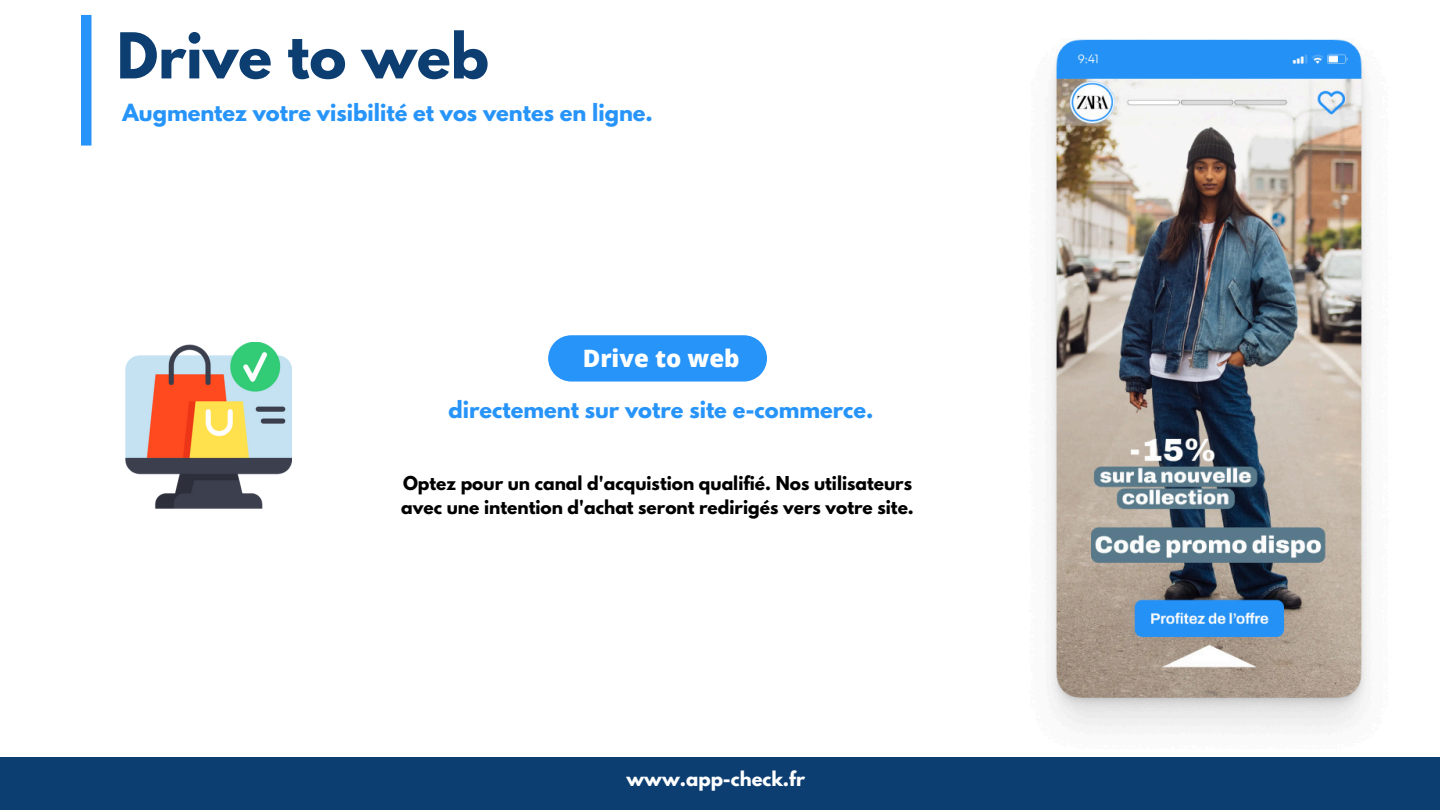
<style>
.page{position:relative;width:1440px;height:810px;background:#fff}
.page>*{position:absolute;margin:0;border:0;box-sizing:border-box;transform-origin:0 0}
.t1{font:700 56px "League Spartan";color:#0d3e72}
.t2{font:800 24px "Open Sans";color:#fff}
.t3{font:700 21px "League Spartan";color:#2794f9}
.t4{font:700 18px "League Spartan";color:#fff}
.t5{font:700 17px/24px "League Spartan";color:#000}
</style>
<div class="page">
<div style="left:81px;top:15px;width:10px;height:131px;background:#2794f9"></div>
<div style="left:0;top:757px;width:1440px;height:53px;background:#0d3e72"></div>
<img style="left:125px;top:342px;width:167px;height:167px">
<svg style="left:548px;top:335px;width:219px;height:47px"></svg>
<img style="left:1049px;top:38px;width:319px;height:691px">
<h2 class="t1" style="left:117px;top:28px;width:374px">Drive to web</h2>
<h3 class="t3" style="left:122px;top:102px;width:532px">Augmentez votre visibilité et vos ventes en ligne.</h3>
<p class="t2" style="left:583px;top:341px;width:158px">Drive to web</p>
<p class="t3" style="left:448px;top:399px;width:427px">directement sur votre site e-commerce.</p>
<p class="t5" style="left:401px;top:473px;width:514px">Optez pour un canal d'acquistion qualifié. Nos utilisateurs avec une intention d'achat seront redirigés vers votre site.</p>
<h1 class="t4" style="left:627px;top:770px;width:180px">www.app-check.fr</h1>
</div>
